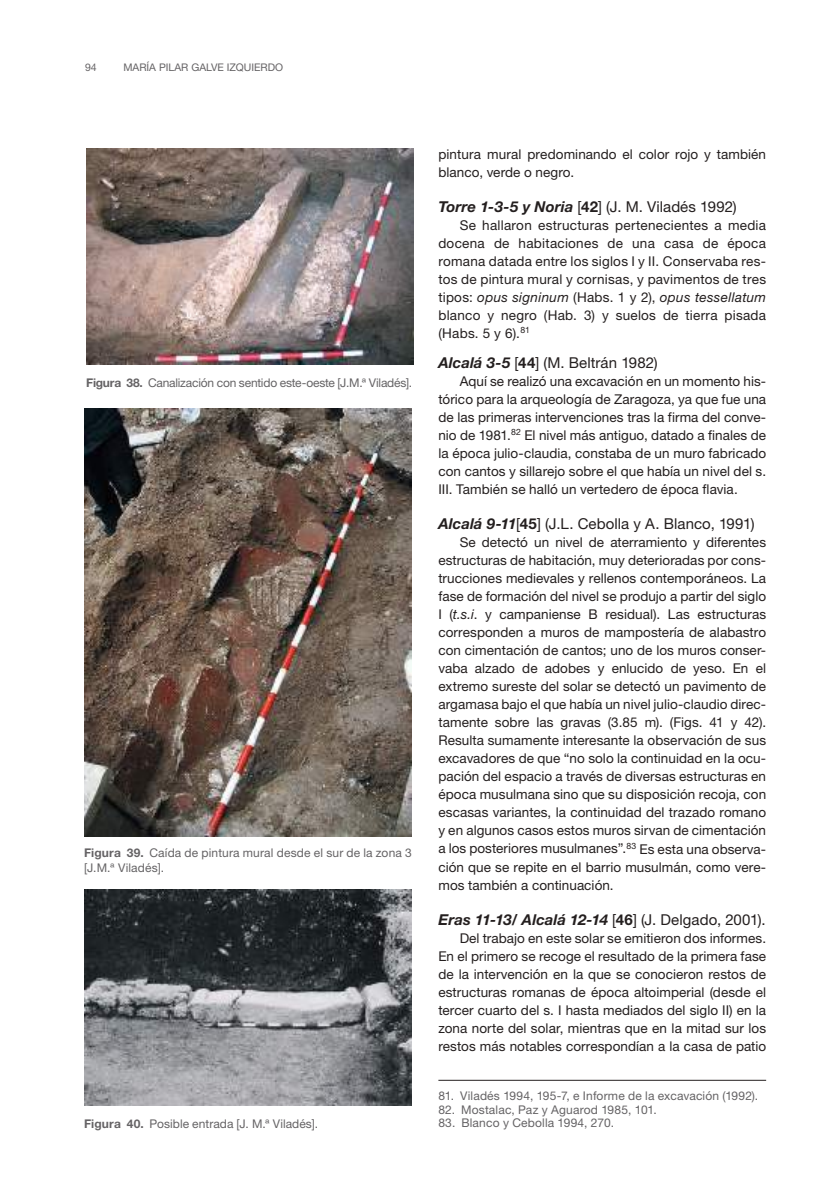
<style>
.page{position:relative;width:830px;height:1191px;background:#fff}
.page>*{position:absolute;margin:0;border:0;box-sizing:border-box;transform-origin:0 0}
.t1{font:15px "Helvetica Neue LT Std";letter-spacing:.005em;color:#241f1f}
.t2{font:italic 700 15px "Helvetica Neue LT Std";letter-spacing:.005em;color:#241f1f}
.t3{font:13.5px/18px "Helvetica Neue LT Std";letter-spacing:.005em;color:#241f1f;text-align:justify}
.t4{font:12px/14.4px "Helvetica Neue LT Std";letter-spacing:.01em;color:#656365}
.t5{font:12px "Helvetica Neue LT Std";letter-spacing:-.015em;color:#656365}
.t6{font:10.5px "Helvetica Neue LT Std";color:#656365}
.s1{font-weight:700}
.s2{font-weight:700;font-style:italic}
.s3{font-style:italic}
.s4{font-weight:400;font-style:normal}
.s5{font-style:normal}
</style>
<div class="page">
<img style="left:86px;top:149px;width:327px;height:215px">
<img style="left:84px;top:889px;width:327px;height:216px">
<img style="left:84px;top:408px;width:327px;height:428px">
<hr style="left:438px;top:1080px;width:327px;height:1px;background:#241f1f">
<p class="t6" style="left:85px;top:61px;width:13px">94</p>
<p class="t6" style="left:123px;top:61px;width:161px">MARÍA PILAR GALVE IZQUIERDO</p>
<p class="t5" style="left:86px;top:375px;width:327px"><span class="s1">Figura 38.</span> Canalización con sentido este-oeste [J.M.ª Viladés].</p>
<p class="t4" style="left:84px;top:845px;width:329px"><span class="s1">Figura 39.</span> Caída de pintura mural desde el sur de la zona 3 [J.M.ª Viladés].</p>
<p class="t4" style="left:84px;top:1116px;width:235px"><span class="s1">Figura 40.</span> Posible entrada [J. M.ª Viladés].</p>
<p class="t3" style="left:438px;top:144px;width:329px">pintura mural predominando el color rojo y también blanco, verde o negro.</p>
<p class="t1" style="left:438px;top:197px;width:300px"><span class="s2">Torre 1-3-5 y Noria</span> [<span class="s1">42</span>] (J. M. Viladés 1992)</p>
<p class="t3" style="left:438px;top:215px;width:329px;text-indent:21px">Se hallaron estructuras pertenecientes a media docena de habitaciones de una casa de época romana datada entre los siglos I y II. Conservaba res&shy;tos de pintura mural y cornisas, y pavimentos de tres tipos: <span class="s3">opus signinum</span> (Habs. 1 y 2), <span class="s3">opus tessellatum </span>blanco y negro (Hab. 3) y suelos de tierra pisada (Habs. 5 y 6).<sup>81</sup></p>
<p class="t1" style="left:438px;top:354px;width:221px"><span class="s2">Alcalá 3-5</span> [<span class="s1">44</span>] (M. Beltrán 1982)</p>
<p class="t3" style="left:438px;top:372px;width:329px;text-indent:21px">Aquí se realizó una excavación en un momento his&shy;tórico para la arqueología de Zaragoza, ya que fue una de las primeras intervenciones tras la firma del conve&shy;nio de 1981.<sup>82</sup> El nivel más antiguo, datado a finales de la época julio-claudia, constaba de un muro fabricado con cantos y sillarejo sobre el que había un nivel del s.<br>III. También se halló un vertedero de época flavia.</p>
<p class="t1" style="left:438px;top:515px;width:317px"><span class="s2">Alcalá 9-11</span>[<span class="s1">45</span>] (J.L. Cebolla y A. Blanco, 1991)</p>
<p class="t3" style="left:438px;top:533px;width:329px;text-indent:21px">Se detectó un nivel de aterramiento y diferentes estructuras de habitación, muy deterioradas por cons&shy;trucciones medievales y rellenos contemporáneos. La fase de formación del nivel se produjo a partir del siglo I (<span class="s3">t.s.i</span>. y campaniense B residual). Las estructuras corresponden a muros de mampostería de alabastro con cimentación de cantos; uno de los muros conser&shy;vaba alzado de adobes y enlucido de yeso. En el extremo sureste del solar se detectó un pavimento de argamasa bajo el que había un nivel julio-claudio direc&shy;tamente sobre las gravas (3.85 m). (Figs. 41 y 42).<br>Resulta sumamente interesante la observación de sus excavadores de que “no solo la continuidad en la ocu&shy;pación del espacio a través de diversas estructuras en época musulmana sino que su disposición recoja, con escasas variantes, la continuidad del trazado romano y en algunos casos estos muros sirvan de cimentación a los posteriores musulmanes”.<sup>83</sup> Es esta una observa&shy;ción que se repite en el barrio musulmán, como vere&shy;mos también a continuación.</p>
<p class="t2" style="left:438px;top:910px;width:328px">Eras 11-13/ Alcalá 12-14 <span class="s4">[</span><span class="s5">46</span><span class="s4">] (J. Delgado, 2001).</span></p>
<p class="t3" style="left:438px;top:928px;width:329px;text-indent:21px">Del trabajo en este solar se emitieron dos informes.<br>En el primero se recoge el resultado de la primera fase de la intervención en la que se conocieron restos de estructuras romanas de época altoimperial (desde el tercer cuarto del s. I hasta mediados del siglo II) en la zona norte del solar, mientras que en la mitad sur los restos más notables correspondían a la casa de patio</p>
<p class="t4" style="left:438px;top:1088px;width:321px">81. Viladés 1994, 195-7, e Informe de la excavación (1992).</p>
<p class="t4" style="left:438px;top:1102px;width:220px">82. Mostalac, Paz y Aguarod 1985, 101.</p>
<p class="t4" style="left:438px;top:1115px;width:177px">83. Blanco y Cebolla 1994, 270.</p>
</div>
